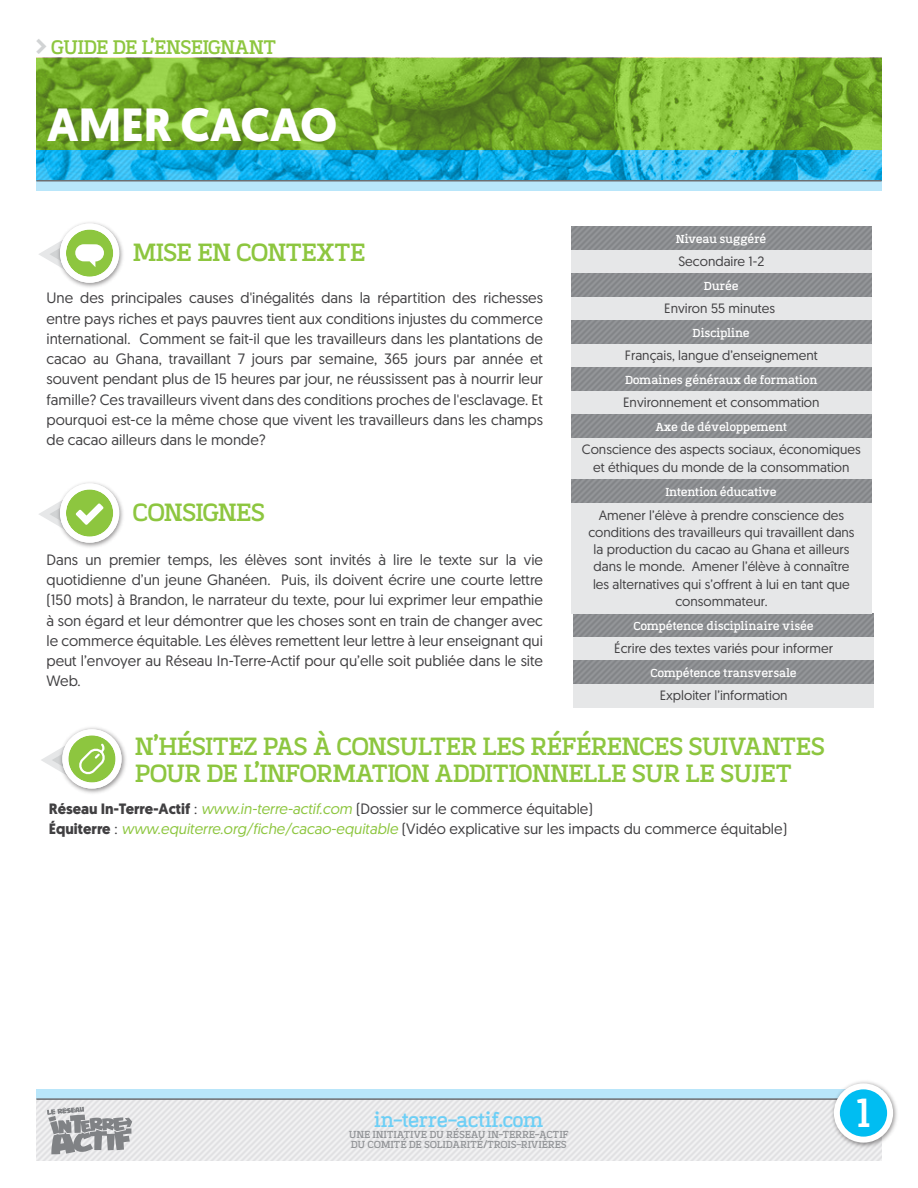
<style>
.page{position:relative;width:918px;height:1188px;background:#fff}
.page>*{position:absolute;margin:0;border:0;box-sizing:border-box;transform-origin:0 0}
.t1{font:700 46.5px "Geomanist";color:#fff}
.t2{font:700 42px "Korpo";color:#fff}
.t3{font:700 25.8px/27px "Korpo";color:#8dc63f}
.t4{font:700 20.25px "Korpo";color:#8dc63f}
.t5{font:700 20.25px "Korpo";letter-spacing:-.005em;color:#6dcff6}
.t6{font:15px/20.2px "Geomanist";color:#414042;text-align:justify}
.t7{font:13.5px/17.2px "Geomanist";color:#414042;text-align:center}
.t8{font:700 12px "Korpo";letter-spacing:.005em;color:#fff}
.t9{font:700 10.5px/10.5px "Korpo";letter-spacing:.02em;color:#939598}
.s1{font-weight:700}
.s2{font-style:italic;color:#8dc63f}
</style>
<div class="page">
<svg style="left:39px;top:245px;width:16px;height:19px"></svg>
<svg style="left:36px;top:58px;width:846px;height:92px;background:#74a92c"></svg>
<img style="left:55px;top:222px;width:68px;height:66px">
<svg style="left:63px;top:226px;width:53px;height:54px;background:#a1d061"></svg>
<div style="left:75px;top:244px;width:29px;height:17px;background:#fff;border-radius:9px"></div>
<div style="left:60px;top:223px;width:59px;height:60px;border:6px solid #fff;border-radius:50%"></div>
<img style="left:65px;top:482px;width:58px;height:66px">
<svg style="left:63px;top:486px;width:53px;height:54px"></svg>
<div style="left:60px;top:483px;width:59px;height:60px;border:6px solid #fff;border-radius:50%"></div>
<svg style="left:39px;top:493px;width:65px;height:42px"></svg>
<div style="left:36px;top:1100px;width:846px;height:61px;background:#e9e9eb"></div>
<div style="left:36px;top:1089px;width:846px;height:10px;background:#b9e6fa"></div>
<hr style="left:36px;top:1098px;width:846px;height:2px;background:#6d6e71">
<img style="left:828px;top:1081px;width:69px;height:68px">
<div style="left:837px;top:1086px;width:53px;height:54px;background:#00bdf2;border-radius:50%"></div>
<div style="left:834px;top:1083px;width:59px;height:60px;border:6px solid #fff;border-radius:50%"></div>
<svg style="left:47px;top:1107px;width:85px;height:47px"></svg>
<svg style="left:36px;top:150px;width:846px;height:30px;background:#17ace5"></svg>
<div style="left:36px;top:181px;width:846px;height:9px;background:#b9e6fa"></div>
<hr style="left:36px;top:180px;width:846px;height:2px;background:#6d6e71">
<div style="left:571px;top:226px;width:301px;height:24px;background:#8b8d90"></div>
<div style="left:571px;top:250px;width:301px;height:23px;background:#e6e7e8"></div>
<div style="left:571px;top:273px;width:301px;height:24px;background:#8b8d90"></div>
<div style="left:571px;top:297px;width:301px;height:23px;background:#e6e7e8"></div>
<div style="left:571px;top:320px;width:301px;height:24px;background:#8b8d90"></div>
<div style="left:571px;top:344px;width:301px;height:23px;background:#e6e7e8"></div>
<div style="left:571px;top:367px;width:301px;height:24px;background:#8b8d90"></div>
<div style="left:571px;top:391px;width:301px;height:23px;background:#e6e7e8"></div>
<div style="left:571px;top:414px;width:301px;height:24px;background:#8b8d90"></div>
<div style="left:571px;top:438px;width:301px;height:43px;background:#e6e7e8"></div>
<div style="left:574px;top:614px;width:300px;height:23px;background:#8b8d90"></div>
<div style="left:574px;top:637px;width:300px;height:23px;background:#e6e7e8"></div>
<div style="left:574px;top:660px;width:300px;height:24px;background:#8b8d90"></div>
<div style="left:574px;top:684px;width:300px;height:23px;background:#e6e7e8"></div>
<div style="left:571px;top:480px;width:301px;height:23px;background:#8b8d90"></div>
<div style="left:571px;top:503px;width:301px;height:24px;background:#e6e7e8"></div>
<div style="left:571px;top:527px;width:301px;height:23px;background:#e6e7e8"></div>
<div style="left:571px;top:550px;width:301px;height:24px;background:#e6e7e8"></div>
<div style="left:571px;top:574px;width:301px;height:40px;background:#e6e7e8"></div>
<img style="left:68px;top:727px;width:58px;height:67px">
<svg style="left:65px;top:732px;width:54px;height:54px"></svg>
<div style="left:62px;top:729px;width:60px;height:60px;border:6px solid #fff;border-radius:50%"></div>
<svg style="left:41px;top:739px;width:67px;height:42px"></svg>
<h3 class="t4" style="left:51px;top:33px;width:227px">GUIDE DE L’ENSEIGNANT</h3>
<h1 class="t1" style="left:47px;top:94px;width:291px">AMER CACAO</h1>
<h3 class="t3" style="left:133px;top:239px;width:234px">MISE EN CONTEXTE</h3>
<p class="t6" style="left:46px;top:288px;width:498px">Une des principales causes d'inégalités dans la répartition des richesses entre pays riches et pays pauvres tient aux conditions injustes du commerce international. Comment se fait-il que les travailleurs dans les plantations de cacao au Ghana, travaillant 7 jours par semaine, 365 jours par année et souvent pendant plus de 15 heures par jour, ne réussissent pas à nourrir leur famille? Ces travailleurs vivent dans des conditions proches de l'esclavage. Et pourquoi est-ce la même chose que vivent les travailleurs dans les champs de cacao ailleurs dans le monde?</p>
<h3 class="t3" style="left:133px;top:499px;width:133px">CONSIGNES</h3>
<p class="t6" style="left:46px;top:549px;width:498px">Dans un premier temps, les élèves sont invités à lire le texte sur la vie quotidienne d’un jeune Ghanéen. Puis, ils doivent écrire une courte lettre (150 mots) à Brandon, le narrateur du texte, pour lui exprimer leur empathie à son égard et leur démontrer que les choses sont en train de changer avec le commerce équitable. Les élèves remettent leur lettre à leur enseignant qui peut l’envoyer au Réseau In-Terre-Actif pour qu’elle soit publiée dans le site Web.</p>
<p class="t8" style="left:676px;top:231px;width:92px">Niveau suggéré</p>
<p class="t7" style="left:678px;top:253px;width:87px">Secondaire 1-2</p>
<p class="t8" style="left:704px;top:278px;width:36px">Durée</p>
<p class="t7" style="left:664px;top:300px;width:112px">Environ 55 minutes</p>
<p class="t8" style="left:693px;top:325px;width:59px">Discipline</p>
<p class="t7" style="left:625px;top:347px;width:194px">Français, langue d’enseignement</p>
<p class="t8" style="left:625px;top:372px;width:194px">Domaines généraux de formation</p>
<p class="t7" style="left:623px;top:394px;width:198px">Environnement et consommation</p>
<p class="t8" style="left:656px;top:419px;width:133px">Axe de développement</p>
<p class="t7" style="left:582px;top:441px;width:280px">Conscience des aspects sociaux, économiques et éthiques du monde de la consommation</p>
<p class="t8" style="left:666px;top:484px;width:112px">Intention éducative</p>
<p class="t7" style="left:588px;top:506px;width:268px">Amener l’élève à prendre conscience des conditions des travailleurs qui travaillent dans la production du cacao au Ghana et ailleurs dans le monde. Amener l’élève à connaître les alternatives qui s’offrent à lui en tant que consommateur.</p>
<p class="t8" style="left:634px;top:618px;width:181px">Compétence disciplinaire visée</p>
<p class="t7" style="left:614px;top:640px;width:220px">Écrire des textes variés pour informer</p>
<p class="t8" style="left:651px;top:665px;width:147px">Compétence transversale</p>
<p class="t7" style="left:660px;top:687px;width:129px">Exploiter l’information</p>
<h3 class="t3" style="left:136px;top:733px;width:691px">N’HÉSITEZ PAS À CONSULTER LES RÉFÉRENCES SUIVANTES<br>POUR DE L’INFORMATION ADDITIONNELLE SUR LE SUJET</h3>
<p class="t6" style="left:49px;top:798px;width:740px"><span class="s1">Réseau In-Terre-Actif</span> : <span class="s2">www.in-terre-actif.com</span> (Dossier sur le commerce équitable)<br><span class="s1">Équiterre</span> : <span class="s2">www.equiterre.org/fiche/cacao-equitable</span> (Vidéo explicative sur les impacts du commerce équitable)</p>
<h3 class="t5" style="left:374px;top:1107px;width:171px">in-terre-actif.com</h3>
<p class="t9" style="left:349px;top:1129px;width:221px">UNE INITIATIVE DU RÉSEAU IN-TERRE-ACTIF<br>DU COMITÉ DE SOLIDARITÉ/TROIS-RIVIÈRES</p>
<h2 class="t2" style="left:858px;top:1085px;width:14px">1</h2>
</div>
